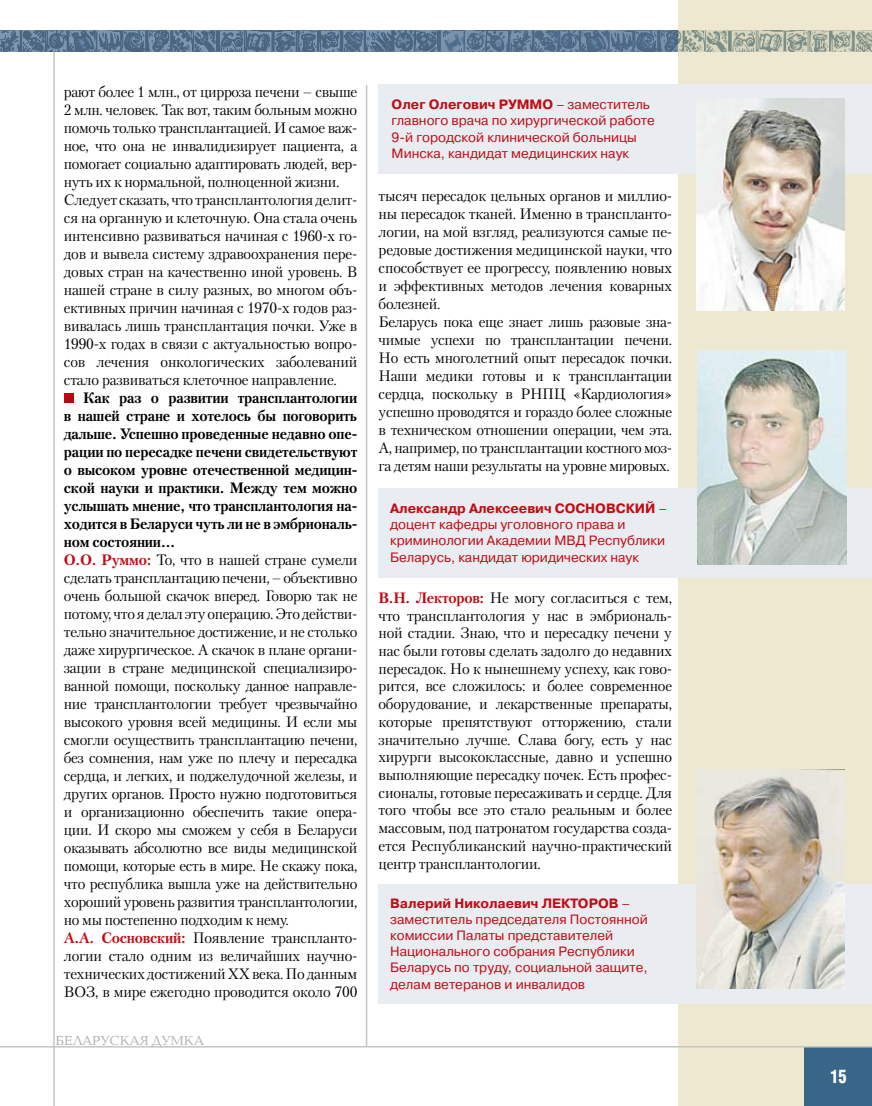
<style>
.page{position:relative;width:872px;height:1106px;background:#fff}
.page>*{position:absolute;margin:0;border:0;box-sizing:border-box;transform-origin:0 0}
.t1{font:700 18px "AG Letterica Cond L";color:#fff;scale:.9 1}
.t2{font:15px/18px "Petersburg C";letter-spacing:-.025em;color:#000}
.t3{font:13.5px/16.2px "Pragmatica C";color:#c10c13}
.t4{font:700 13.5px "Pragmatica C";color:#c10c13}
.t5{font:13.5px "Baltica C";color:#aeafb2}
.s1{font-weight:700}
.s2{font-weight:700;color:#c10c13}
.s3{font-weight:400}
</style>
<div class="page">
<div style="left:678px;top:0;width:194px;height:1106px;background:#efe8d1"></div>
<hr style="left:53px;top:52px;width:2px;height:1054px;background:#c3c5c7">
<hr style="left:366px;top:85px;width:1px;height:961px;background:#c3c5c7">
<div style="left:804px;top:1047px;width:68px;height:59px;background:#386688"></div>
<svg style="left:0;top:31px;width:872px;height:21px;background:#6f8497"></svg>
<hr style="left:0;top:1046px;width:872px;height:1px;background:#c3c5c7">
<div style="left:378px;top:85px;width:494px;height:89px;background:#e9ecf1"></div>
<img style="left:696px;top:99px;width:149px;height:211px">
<div style="left:378px;top:488px;width:494px;height:90px;background:#e9ecf1"></div>
<img style="left:697px;top:350px;width:149px;height:214px">
<div style="left:378px;top:884px;width:494px;height:119px;background:#e9ecf1"></div>
<img style="left:696px;top:769px;width:149px;height:219px">
<div style="left:64px;top:393px;width:10px;height:9px;background:#bc060f"></div>
<p class="t2" style="left:64px;top:82px;width:295px">рают более 1 млн., от цирроза печени – свыше 2 млн. человек. Так вот, таким больным можно помочь только трансплантацией. И самое важ&shy;ное, что она не инвалидизирует пациента, а помогает социально адаптировать людей, вер&shy;нуть их к нормальной, полноценной жизни.<br>Следует сказать, что трансплантология делит&shy;ся на органную и клеточную. Она стала очень интенсивно развиваться начиная с 1960-х го&shy;дов и вывела систему здравоохранения пере&shy;довых стран на качественно иной уровень. В нашей стране в силу разных, во многом объ&shy;ективных причин начиная с 1970-х годов раз&shy;вивалась лишь трансплантация почки. Уже в 1990-х годах в связи с актуальностью вопро&shy;сов лечения онкологических заболеваний стало развиваться клеточное направление.</p>
<p class="t2" style="left:64px;top:388px;width:295px;text-indent:20px"><span class="s1">Как раз о развитии трансплантологии в нашей стране и хотелось бы поговорить дальше. Успешно проведенные недавно опе&shy;рации по пересадке печени свидетельствуют о высоком уровне отечественной медицин&shy;ской науки и практики. Между тем можно услышать мнение, что трансплантология на&shy;ходится в Беларуси чуть ли не в эмбриональ&shy;ном состоянии…<br></span><span class="s2">О.О. Руммо:</span> То, что в нашей стране сумели сделать трансплантацию печени, – объективно очень большой скачок вперед. Говорю так не потому, что я делал эту операцию. Это действи&shy;тельно значительное достижение, и не столько даже хирургическое. А скачок в плане органи&shy;зации в стране медицинской специализиро&shy;ванной помощи, поскольку данное направле&shy;ние трансплантологии требует чрезвычайно высокого уровня всей медицины. И если мы смогли осуществить трансплантацию печени, без сомнения, нам уже по плечу и пересадка сердца, и легких, и поджелудочной железы, и других органов. Просто нужно подготовиться и организационно обеспечить такие опера&shy;ции. И скоро мы сможем у себя в Беларуси оказывать абсолютно все виды медицинской помощи, которые есть в мире. Не скажу пока, что республика вышла уже на действительно хороший уровень развития трансплантологии, но мы постепенно подходим к нему.<br><span class="s2">А.А. Сосновский:</span> Появление транспланто&shy;логии стало одним из величайших научно&shy;технических достижений ХХ века. По данным ВОЗ, в мире ежегодно проводится около 700</p>
<p class="t5" style="left:56px;top:1033px;width:150px">БЕЛАРУСКАЯ ДУМКА</p>
<p class="t4" style="left:391px;top:97px;width:138px">Олег Олегович Руммо</p>
<p class="t3" style="left:391px;top:96px;width:265px;text-indent:165px">– заместитель главного врача по хирургической работе<br>9-й городской клинической больницы<br>Минска, кандидат медицинских наук</p>
<p class="t2" style="left:379px;top:186px;width:295px">тысяч пересадок цельных органов и миллио&shy;ны пересадок тканей. Именно в транспланто&shy;логии, на мой взгляд, реализуются самые пе&shy;редовые достижения медицинской науки, что способствует ее прогрессу, появлению новых и эффективных методов лечения коварных болезней.<br>Беларусь пока еще знает лишь разовые зна&shy;чимые успехи по трансплантации печени.<br>Но есть многолетний опыт пересадок почки.<br>Наши медики готовы и к трансплантации сердца, поскольку в РНПЦ «Кардиология» успешно проводятся и гораздо более сложные в техническом отношении операции, чем эта.<br>А, например, по трансплантации костного моз&shy;га детям наши результаты на уровне мировых.</p>
<p class="t4" style="left:390px;top:501px;width:216px">Александр Алексеевич Сосновс</p>
<p class="t4" style="left:625px;top:501px;width:43px">кий <span class="s3">–</span></p>
<p class="t3" style="left:390px;top:516px;width:276px">доцент кафедры уголовного права и криминологии Академии МВД Республики<br>Беларусь, кандидат юридических наук</p>
<p class="t2" style="left:378px;top:588px;width:295px;text-align:justify"><span class="s2">В.Н. Лекторов:</span> Не могу согласиться с тем, что трансплантология у нас в эмбриональ&shy;ной стадии. Знаю, что и пересадку печени у нас были готовы сделать задолго до недавних пересадок. Но к нынешнему успеху, как гово&shy;рится, все сложилось: и более современное оборудование, и лекарственные препараты, которые препятствуют отторжению, стали значительно лучше. Слава богу, есть у нас хирурги высококлассные, давно и успешно выполняющие пересадку почек. Есть профес&shy;сионалы, готовые пересаживать и сердце. Для того чтобы все это стало реальным и более массовым, под патронатом государства созда&shy;ется Республиканский научно-практический центр трансплантологии.</p>
<p class="t3" style="left:390px;top:894px;width:259px"><span class="s1">Валерий Николаевич Лекторов</span> – заместитель председателя Постоянной комиссии Палаты представителей Национального собрания Республики Беларусь по труду, социальной защите, делам ветеранов и инвалидов</p>
<p class="t1" style="left:830px;top:1065px;width:20px">15</p>
</div>
